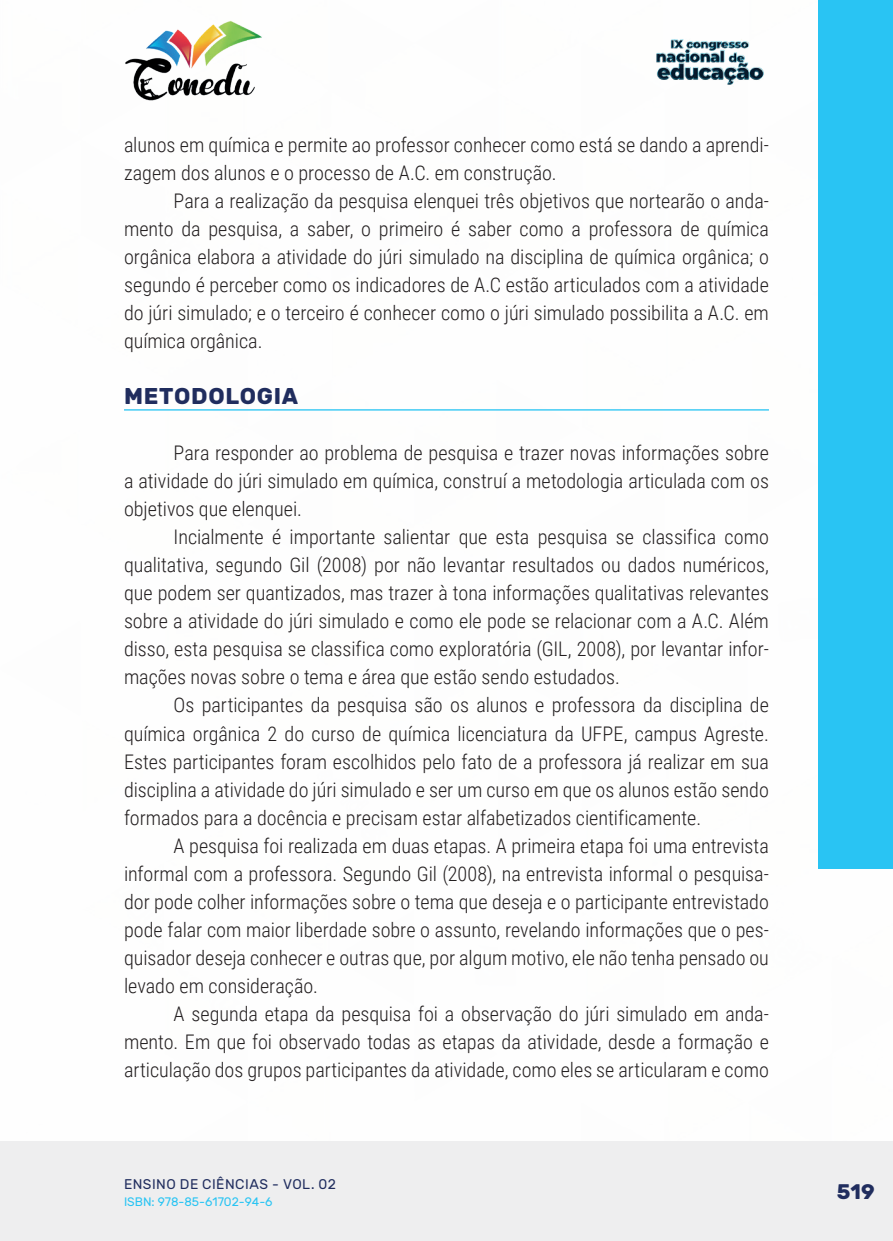
<style>
.page{position:relative;width:893px;height:1241px;background:#fff}
.page>*{position:absolute;margin:0;border:0;box-sizing:border-box;transform-origin:0 0}
._10_SUBTITULO{font:700 22.75px "Rubik";letter-spacing:.03em;color:#202d5e}
.t1{font:700 21px "Rubik";color:#202d5e}
._9_CORPO{font:300 20.12px/28px "Roboto Condensed";color:#231f20;text-align:justify}
.t2{font:14px "Rubik";letter-spacing:.035em;color:#202d5e}
.t3{font:12.25px "Rubik";color:#29c4f3}
</style>
<div class="page">
<div style="left:0;top:1141px;width:893px;height:99px;background:#eeeeef"></div>
<div style="left:819px;top:0;width:74px;height:868px;background:#29c4f3"></div>
<img style="left:125px;top:20px;width:137px;height:81px">
<img style="left:656px;top:39px;width:108px;height:46px">
<hr style="left:124px;top:409px;width:645px;height:1px;background:#29c4f3">
<p class="_9_CORPO" style="left:124px;top:130px;width:646px">alunos em química e permite ao professor conhecer como está se dando a aprendi&shy;zagem dos alunos e o processo de A.C. em construção.</p>
<p class="_9_CORPO" style="left:124px;top:186px;width:646px;text-indent:50px">Para a realização da pesquisa elenquei três objetivos que nortearão o anda&shy;mento da pesquisa, a saber, o primeiro é saber como a professora de química orgânica elabora a atividade do júri simulado na disciplina de química orgânica; o segundo é perceber como os indicadores de A.C estão articulados com a atividade do júri simulado; e o terceiro é conhecer como o júri simulado possibilita a A.C. em química orgânica.</p>
<p class="_10_SUBTITULO" style="left:124px;top:383px;width:176px">METODOLOGIA</p>
<p class="_9_CORPO" style="left:124px;top:438px;width:646px;text-indent:50px">Para responder ao problema de pesquisa e trazer novas informações sobre a atividade do júri simulado em química, construí a metodologia articulada com os objetivos que elenquei.</p>
<p class="_9_CORPO" style="left:124px;top:522px;width:646px;text-indent:50px">Incialmente é importante salientar que esta pesquisa se classifica como qualitativa, segundo Gil (2008) por não levantar resultados ou dados numéricos, que podem ser quantizados, mas trazer à tona informações qualitativas relevantes sobre a atividade do júri simulado e como ele pode se relacionar com a A.C. Além disso, esta pesquisa se classifica como exploratória (GIL, 2008), por levantar infor&shy;mações novas sobre o tema e área que estão sendo estudados.</p>
<p class="_9_CORPO" style="left:124px;top:690px;width:646px;text-indent:50px">Os participantes da pesquisa são os alunos e professora da disciplina de química orgânica 2 do curso de química licenciatura da UFPE, campus Agreste.<br>Estes participantes foram escolhidos pelo fato de a professora já realizar em sua disciplina a atividade do júri simulado e ser um curso em que os alunos estão sendo formados para a docência e precisam estar alfabetizados cientificamente.</p>
<p class="_9_CORPO" style="left:124px;top:830px;width:646px;text-indent:50px">A pesquisa foi realizada em duas etapas. A primeira etapa foi uma entrevista informal com a professora. Segundo Gil (2008), na entrevista informal o pesquisa&shy;dor pode colher informações sobre o tema que deseja e o participante entrevistado pode falar com maior liberdade sobre o assunto, revelando informações que o pes&shy;quisador deseja conhecer e outras que, por algum motivo, ele não tenha pensado ou levado em consideração.</p>
<p class="_9_CORPO" style="left:124px;top:998px;width:646px;text-indent:50px">A segunda etapa da pesquisa foi a observação do júri simulado em anda&shy;mento. Em que foi observado todas as etapas da atividade, desde a formação e articulação dos grupos participantes da atividade, como eles se articularam e como</p>
<p class="t2" style="left:124px;top:1175px;width:213px">ENSINO DE CIÊNCIAS - VOL. 02</p>
<p class="t3" style="left:124px;top:1194px;width:150px">ISBN: 978-85-61702-94-6</p>
<p class="t1" style="left:837px;top:1179px;width:39px">519</p>
</div>
